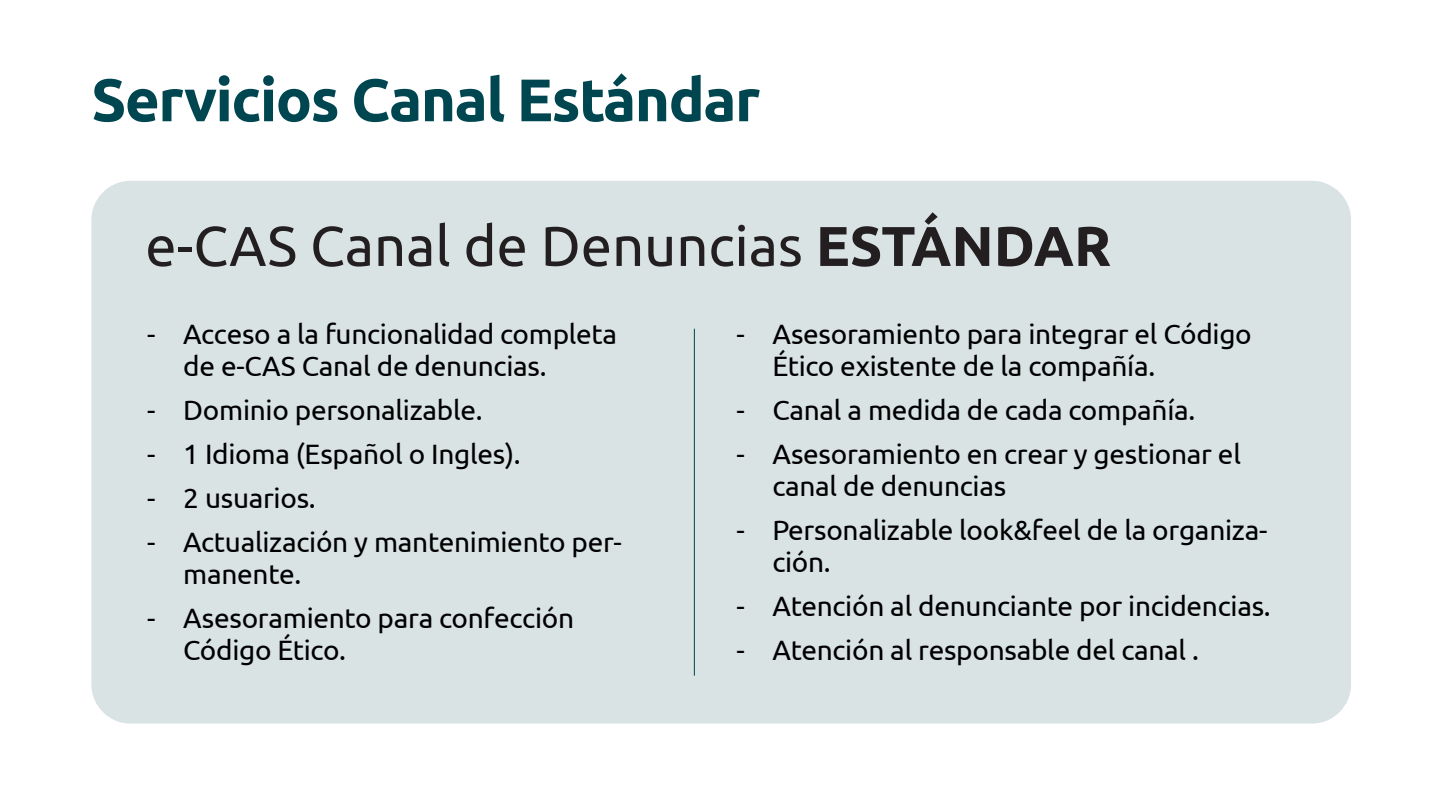
<style>
.page{position:relative;width:1440px;height:811px;background:#fff}
.page>*{position:absolute;margin:0;border:0;box-sizing:border-box;transform-origin:0 0}
.t1{font:700 60px "Ubuntu";letter-spacing:-.025em;color:#004650}
.t2{font:56px "Ubuntu";color:#231f20}
.t3{font:28px/32px "Ubuntu";letter-spacing:-.01em;color:#000001}
.s1{font-weight:700}
</style>
<div class="page">
<div style="left:91px;top:181px;width:1260px;height:542px;background:#d9e3e4;border-radius:39px"></div>
<hr style="left:694px;top:329px;width:1px;height:346px;background:#004650">
<h1 class="t1" style="left:91px;top:63px;width:670px">Servicios Canal Estándar</h1>
<h2 class="t2" style="left:145px;top:212px;width:968px">e-CAS Canal de Denuncias <span class="s1">ESTÁNDAR</span></h2>
<p class="t3" style="left:183px;top:317px;width:435px;text-indent:-36px">- Acceso a la funcionalidad completa de e-CAS Canal de denuncias.</p>
<p class="t3" style="left:147px;top:393px;width:337px">- Dominio personalizable.</p>
<p class="t3" style="left:147px;top:437px;width:375px">- 1 Idioma (Español o Ingles).</p>
<p class="t3" style="left:147px;top:481px;width:170px">- 2 usuarios.</p>
<p class="t3" style="left:183px;top:525px;width:440px;text-indent:-36px">- Actualización y mantenimiento per&shy;manente.</p>
<p class="t3" style="left:183px;top:601px;width:392px;text-indent:-36px">- Asesoramiento para confección<br>Código Ético.</p>
<p class="t3" style="left:772px;top:317px;width:481px;text-indent:-36px">- Asesoramiento para integrar el Código<br>Ético existente de la compañía.</p>
<p class="t3" style="left:736px;top:393px;width:460px">- Canal a medida de cada compañía.</p>
<p class="t3" style="left:772px;top:437px;width:470px;text-indent:-36px">- Asesoramiento en crear y gestionar el canal de denuncias</p>
<p class="t3" style="left:772px;top:513px;width:497px;text-indent:-36px">- Personalizable look&amp;feel de la organiza&shy;ción.</p>
<p class="t3" style="left:736px;top:589px;width:536px">- Atención al denunciante por incidencias.</p>
<p class="t3" style="left:736px;top:633px;width:464px">- Atención al responsable del canal .</p>
</div>
